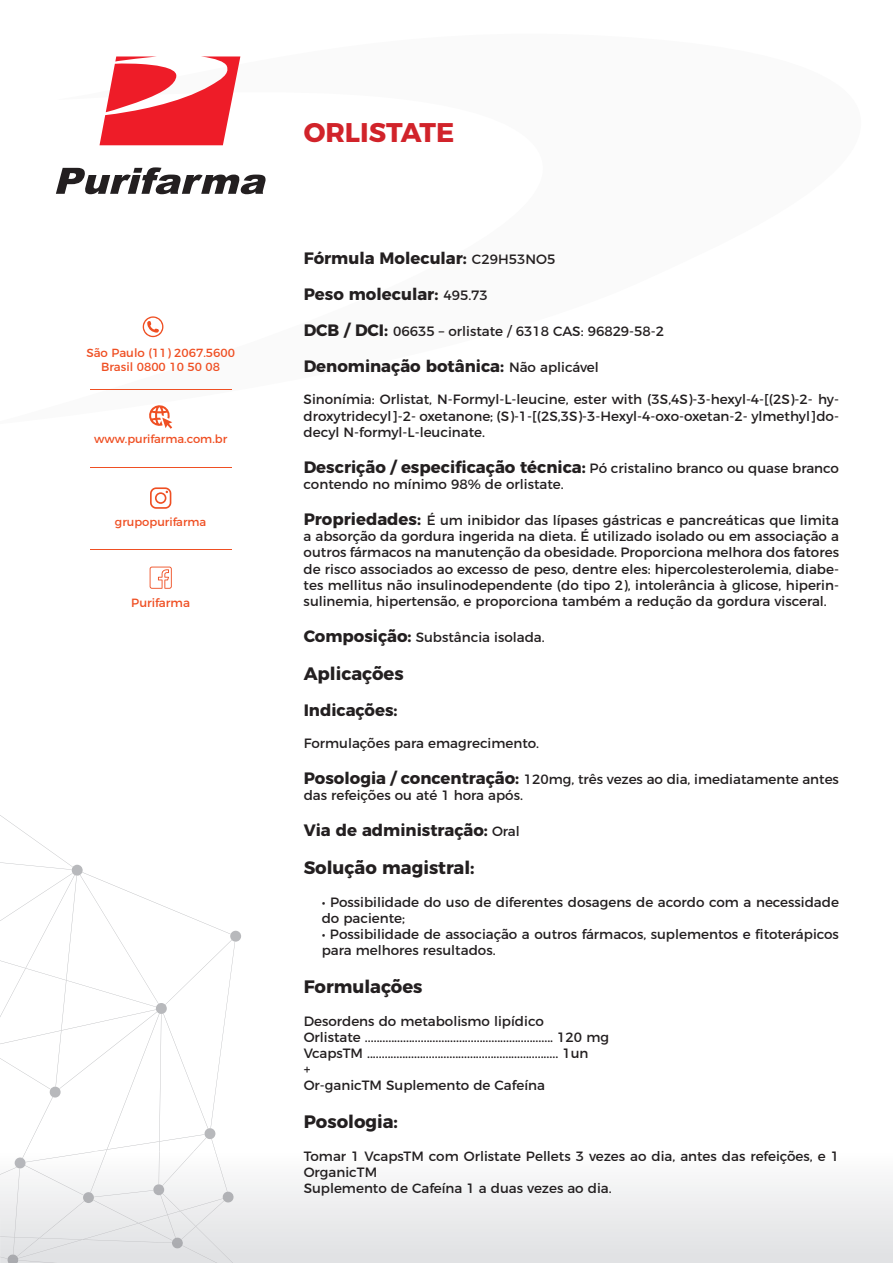
<style>
.page{position:relative;width:893px;height:1263px;background:#fff}
.page>*{position:absolute;margin:0;border:0;box-sizing:border-box;transform-origin:0 0}
.t1{font:700 27px "Montserrat";color:#d1232a}
.t2{font:700 18px "Montserrat";color:#231f20}
.t3{font:700 16.5px/36px "Montserrat";color:#231f20}
.t4{font:13.5px/16.2px "Montserrat";color:#231f20}
.t5{font:12px "Montserrat";color:#ef4f23}
.t6{font:11.85px/14.4px "Montserrat";color:#ef4f23;text-align:center}
.t7{font:11.55px "Montserrat";color:#ef4f23}
.s1{font-weight:400;font-size:13.5px}
.s2{font-weight:700;font-size:16.5px}
</style>
<div class="page">
<img style="left:18px;top:1198px;width:144px;height:60px">
<div style="left:93px;top:1200px;width:69px;height:41px;background:#e9eaeb"></div>
<div style="left:25px;top:1168px;width:59px;height:27px;background:#f4f5f5"></div>
<img style="left:90px;top:1168px;width:16px;height:24px">
<img style="left:215px;top:1168px;width:13px;height:24px">
<img style="left:162px;top:1168px;width:32px;height:18px">
<img style="left:160px;top:1195px;width:2px;height:43px">
<img style="left:162px;top:1193px;width:71px;height:70px">
<img style="left:159px;top:1168px;width:1px;height:16px">
<img style="left:13px;top:1175px;width:7px;height:79px">
<img style="left:0;top:1168px;width:26px;height:7px">
<svg style="left:83px;top:1192px;width:11px;height:11px"></svg>
<svg style="left:223px;top:1191px;width:11px;height:11px"></svg>
<svg style="left:0;top:1254px;width:18px;height:9px"></svg>
<svg style="left:0;top:815px;width:241px;height:353px"></svg>
<svg style="left:153px;top:1184px;width:11px;height:11px"></svg>
<svg style="left:172px;top:1237px;width:11px;height:11px"></svg>
<svg style="left:150px;top:487px;width:21px;height:22px"></svg>
<svg style="left:150px;top:567px;width:22px;height:22px"></svg>
<hr style="left:90px;top:389px;width:141px;height:1px;background:#ef4f23">
<hr style="left:90px;top:467px;width:141px;height:1px;background:#ef4f23">
<hr style="left:90px;top:549px;width:141px;height:1px;background:#ef4f23">
<svg style="left:100px;top:56px;width:140px;height:89px"></svg>
<svg style="left:56px;top:167px;width:210px;height:27px"></svg>
<svg style="left:143px;top:316px;width:20px;height:21px"></svg>
<svg style="left:149px;top:405px;width:23px;height:24px"></svg>
<p class="t6" style="left:86px;top:344px;width:150px">São Paulo (11) 2067.5600<br>Brasil 0800 10 50 08</p>
<p class="t7" style="left:94px;top:430px;width:135px">www.purifarma.com.br</p>
<p class="t7" style="left:115px;top:513px;width:93px">grupopurifarma</p>
<p class="t5" style="left:131px;top:593px;width:60px">Purifarma</p>
<h1 class="t1" style="left:304px;top:110px;width:152px">ORLISTATE</h1>
<p class="t3" style="left:304px;top:239px;width:253px">Fórmula Molecular: <span class="s1">C29H53NO5<br></span>Peso molecular: <span class="s1">495.73</span></p>
<p class="t4" style="left:304px;top:322px;width:362px"><span class="s2">DCB / DCI:</span> 06635 – orlistate / 6318 CAS: 96829-58-2</p>
<p class="t3" style="left:304px;top:347px;width:297px">Denominação botânica: <span class="s1">Não aplicável</span></p>
<p class="t4" style="left:304px;top:390px;width:537px;text-align:justify">Sinonímia: Orlistat, N-Formyl-L-leucine, ester with (3S,4S)-3-hexyl-4-[(2S)-2- hy&shy;droxytridecyl]-2- oxetanone; (S)-1-[(2S,3S)-3-Hexyl-4-oxo-oxetan-2- ylmethyl]do&shy;decyl N-formyl-L-leucinate.</p>
<p class="t3" style="left:304px;top:448px;width:537px">Descrição / especificação técnica: <span class="s1">Pó cristalino branco ou quase branco</span></p>
<p class="t4" style="left:304px;top:475px;width:262px">contendo no mínimo 98% de orlistate.</p>
<p class="t4" style="left:304px;top:511px;width:537px;text-align:justify"><span class="s2">Propriedades:</span> É um inibidor das lípases gástricas e pancreáticas que limita a absorção da gordura ingerida na dieta. É utilizado isolado ou em associação a outros fármacos na manutenção da obesidade. Proporciona melhora dos fatores de risco associados ao excesso de peso, dentre eles: hipercolesterolemia, diabe&shy;tes mellitus não insulinodependente (do tipo 2), intolerância à glicose, hiperin&shy;sulinemia, hipertensão, e proporciona também a redução da gordura visceral.</p>
<p class="t4" style="left:304px;top:628px;width:243px"><span class="s2">Composição:</span> Substância isolada.</p>
<h2 class="t2" style="left:304px;top:659px;width:101px">Aplicações</h2>
<p class="t3" style="left:304px;top:691px;width:96px">Indicações:</p>
<p class="t4" style="left:304px;top:734px;width:237px">Formulações para emagrecimento.</p>
<p class="t4" style="left:304px;top:770px;width:537px"><span class="s2">Posologia / concentração:</span> 120mg, três vezes ao dia, imediatamente antes das refeições ou até 1 hora após.</p>
<p class="t3" style="left:304px;top:811px;width:218px">Via de administração: <span class="s1">Oral</span></p>
<h2 class="t2" style="left:304px;top:853px;width:173px">Solução magistral:</h2>
<p class="t4" style="left:322px;top:893px;width:519px">• Possibilidade do uso de diferentes dosagens de acordo com a necessidade do paciente;</p>
<p class="t4" style="left:322px;top:925px;width:519px">• Possibilidade de associação a outros fármacos, suplementos e fitoterápicos para melhores resultados.</p>
<h2 class="t2" style="left:304px;top:972px;width:120px">Formulações</h2>
<p class="t4" style="left:304px;top:1011px;width:307px">Desordens do metabolismo lipídico<br>Orlistate ................................................................ 120 mg VcapsTM ................................................................. 1un<br>+<br>Or-ganicTM Suplemento de Cafeína</p>
<h2 class="t2" style="left:304px;top:1107px;width:96px">Posologia:</h2>
<p class="t4" style="left:304px;top:1146px;width:537px">Tomar 1 VcapsTM com Orlistate Pellets 3 vezes ao dia, antes das refeições, e 1<br>OrganicTM<br>Suplemento de Cafeína 1 a duas vezes ao dia.</p>
</div>
